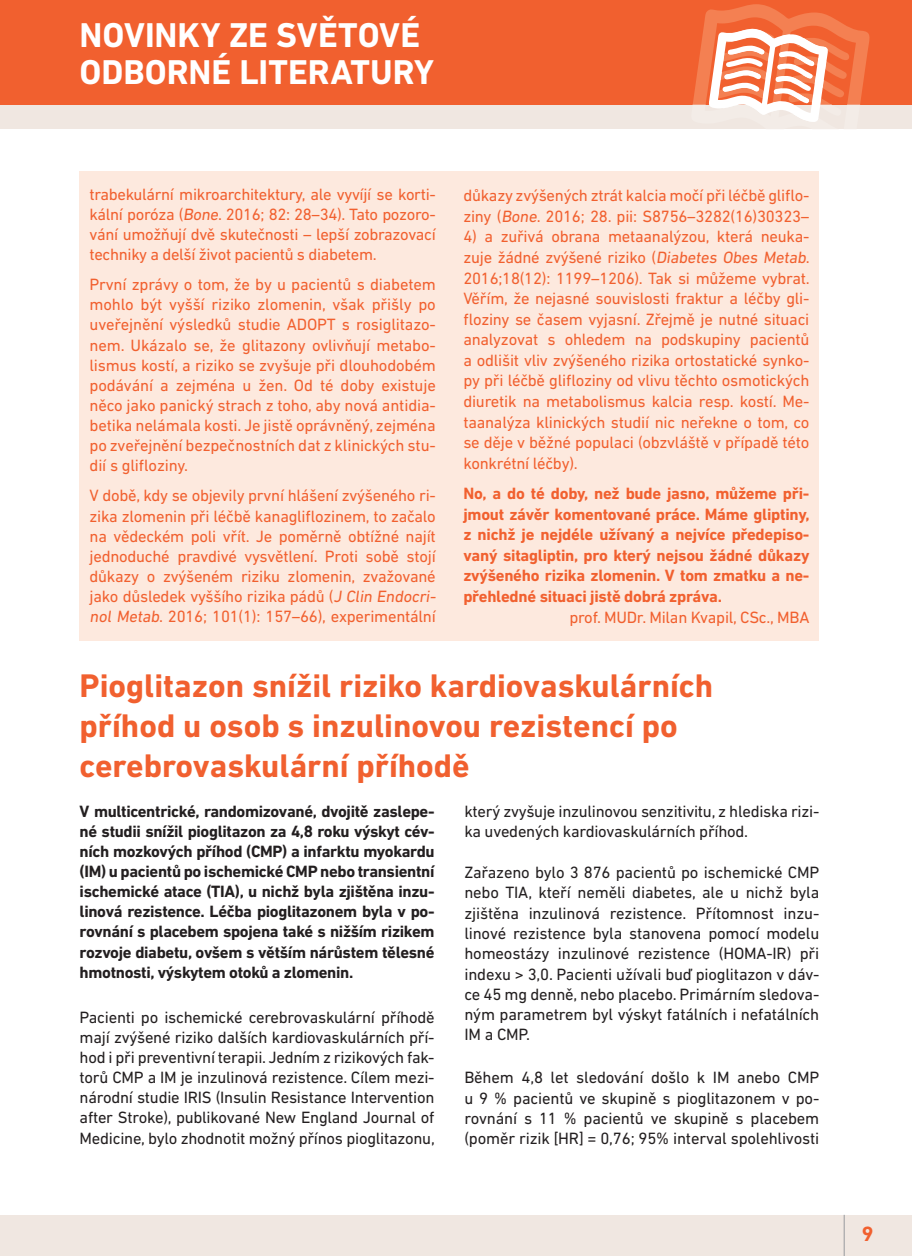
<style>
.page{position:relative;width:912px;height:1256px;background:#fff}
.page>*{position:absolute;margin:0;border:0;box-sizing:border-box;transform-origin:0 0}
.t1{font:700 35px/36.8px "DIN Next LT Pro";color:#fff}
.t2{font:700 33.25px/39.9px "DIN Next LT Pro";color:#f1602f}
.t3{font:700 21px "DIN Next LT Pro";color:#f1602f}
.t4{font:16.62px/20.1px "DIN Next LT Pro";letter-spacing:-.015em;color:#f1602f;text-align:justify}
.t5{font:16.62px/20.3px "DIN Next LT Pro";letter-spacing:-.015em;color:#231f20;text-align:justify}
.t6{font:700 16.62px/20.1px "DIN Next LT Pro";letter-spacing:-.02em;color:#231f20;text-align:justify}
.t7{font:700 16.62px/20.7px "DIN Next LT Pro";letter-spacing:-.015em;color:#f1602f;text-align:justify}
</style>
<div class="page">
<div style="left:0;top:0;width:911px;height:129px;background:#f0e7e1"></div>
<div style="left:0;top:0;width:911px;height:104px;background:#f1602f"></div>
<div style="left:0;top:1214px;width:911px;height:41px;background:#f0e7e1"></div>
<hr style="left:843px;top:1214px;width:1px;height:41px;background:#979a9e">
<svg style="left:689px;top:4px;width:183px;height:118px"></svg>
<div style="left:80px;top:171px;width:739px;height:469px;background:#fde9de"></div>
<h1 class="t1" style="left:80px;top:20px;width:356px">NOVINKY ZE SVĚTOVÉ<br>ODBORNÉ LITERATURY</h1>
<p class="t4" style="left:89px;top:185px;width:348px">trabekulární mikroarchitektury, ale vyvíjí se korti&shy;kální poróza (Bone. 2016; 82: 28–34). Tato pozoro&shy;vání umožňují dvě skutečnosti – lepší zobrazovací techniky a delší život pacientů s diabetem.</p>
<p class="t4" style="left:89px;top:276px;width:348px">První zprávy o tom, že by u pacientů s diabetem mohlo být vyšší riziko zlomenin, však přišly po uveřejnění výsledků studie ADOPT s rosiglitazo&shy;nem. Ukázalo se, že glitazony ovlivňují metabo&shy;lismus kostí, a riziko se zvyšuje při dlouhodobém podávání a zejména u žen. Od té doby existuje něco jako panický strach z toho, aby nová antidia&shy;betika nelámala kosti. Je jistě oprávněný, zejména po zveřejnění bezpečnostních dat z klinických stu&shy;dií s glifloziny.</p>
<p class="t4" style="left:89px;top:487px;width:350px;text-align:left">V době, kdy se objevily první hlášení zvýšeného ri&shy;zika zlomenin při léčbě kanagliflozinem, to začalo na vědeckém poli vřít. Je poměrně obtížné najít jednoduché pravdivé vysvětlení. Proti sobě stojí důkazy o zvýšeném riziku zlomenin, zvažované jako důsledek vyššího rizika pádů (J Clin Endocri&shy;nol Metab. 2016; 101(1): 157–66), experimentální</p>
<p class="t4" style="left:463px;top:187px;width:347px">důkazy zvýšených ztrát kalcia močí při léčbě gliflo&shy;ziny (Bone. 2016; 28. pii: S8756–3282(16)30323–</p>
<p class="t4" style="left:463px;top:228px;width:348px;line-height:20.7px">4) a zuřivá obrana metaanalýzou, která neuka&shy;zuje žádné zvýšené riziko (Diabetes Obes Metab.<br>2016;18(12): 1199–1206). Tak si můžeme vybrat.<br>Věřím, že nejasné souvislosti fraktur a léčby gli&shy;floziny se časem vyjasní. Zřejmě je nutné situaci analyzovat s ohledem na podskupiny pacientů a odlišit vliv zvýšeného rizika ortostatické synko&shy;py při léčbě glifloziny od vlivu těchto osmotických diuretik na metabolismus kalcia resp. kostí. Me&shy;taanalýza klinických studií nic neřekne o tom, co se děje v běžné populaci (obzvláště v případě této konkrétní léčby).</p>
<p class="t7" style="left:463px;top:484px;width:348px">No, a do té doby, než bude jasno, můžeme při&shy;jmout závěr komentované práce. Máme gliptiny, z nichž je nejdéle užívaný a nejvíce předepiso&shy;vaný sitagliptin, pro který nejsou žádné důkazy zvýšeného rizika zlomenin. V tom zmatku a ne&shy;přehledné situaci jistě dobrá zpráva.</p>
<p class="t4" style="left:569px;top:608px;width:241px">prof. MUDr. Milan Kvapil, CSc., MBA</p>
<h2 class="t2" style="left:80px;top:668px;width:635px">Pioglitazon snížil riziko kardiovaskulárních příhod u osob s inzulinovou rezistencí po cerebrovaskulární příhodě</h2>
<p class="t5" style="left:464px;top:802px;width:356px">který zvyšuje inzulinovou senzitivitu, z hlediska rizi&shy;ka uvedených kardiovaskulárních příhod.</p>
<p class="t5" style="left:464px;top:863px;width:356px">Zařazeno bylo 3 876 pacientů po ischemické CMP nebo TIA, kteří neměli diabetes, ale u nichž byla zjištěna inzulinová rezistence. Přítomnost inzu&shy;linové rezistence byla stanovena pomocí modelu homeostázy inzulinové rezistence (HOMA-IR) při indexu &gt; 3,0. Pacienti užívali buď pioglitazon v dáv&shy;ce 45 mg denně, nebo placebo. Primárním sledova&shy;ným parametrem byl výskyt fatálních i nefatálních IM a CMP.</p>
<p class="t5" style="left:464px;top:1068px;width:356px">Během 4,8 let sledování došlo k IM anebo CMP u 9 % pacientů ve skupině s pioglitazonem v po&shy;rovnání s 11 % pacientů ve skupině s placebem (poměr rizik [HR] = 0,76; 95% interval spolehlivosti</p>
<p class="t6" style="left:80px;top:802px;width:356px">V multicentrické, randomizované, dvojitě zaslepe&shy;né studii snížil pioglitazon za 4,8 roku výskyt cév&shy;ních mozkových příhod (CMP) a infarktu myokardu (IM) u pacientů po ischemické CMP nebo transientní ischemické atace (TIA), u nichž byla zjištěna inzu&shy;linová rezistence. Léčba pioglitazonem byla v po&shy;rovnání s placebem spojena také s nižším rizikem rozvoje diabetu, ovšem s větším nárůstem tělesné hmotnosti, výskytem otoků a zlomenin.</p>
<p class="t5" style="left:80px;top:1008px;width:356px">Pacienti po ischemické cerebrovaskulární příhodě mají zvýšené riziko dalších kardiovaskulárních pří&shy;hod i při preventivní terapii. Jedním z rizikových fak&shy;torů CMP a IM je inzulinová rezistence. Cílem mezi&shy;národní studie IRIS (Insulin Resistance Intervention after Stroke), publikované New England Journal of Medicine, bylo zhodnotit možný přínos pioglitazonu,</p>
<p class="t3" style="left:861px;top:1226px;width:13px">9</p>
</div>
